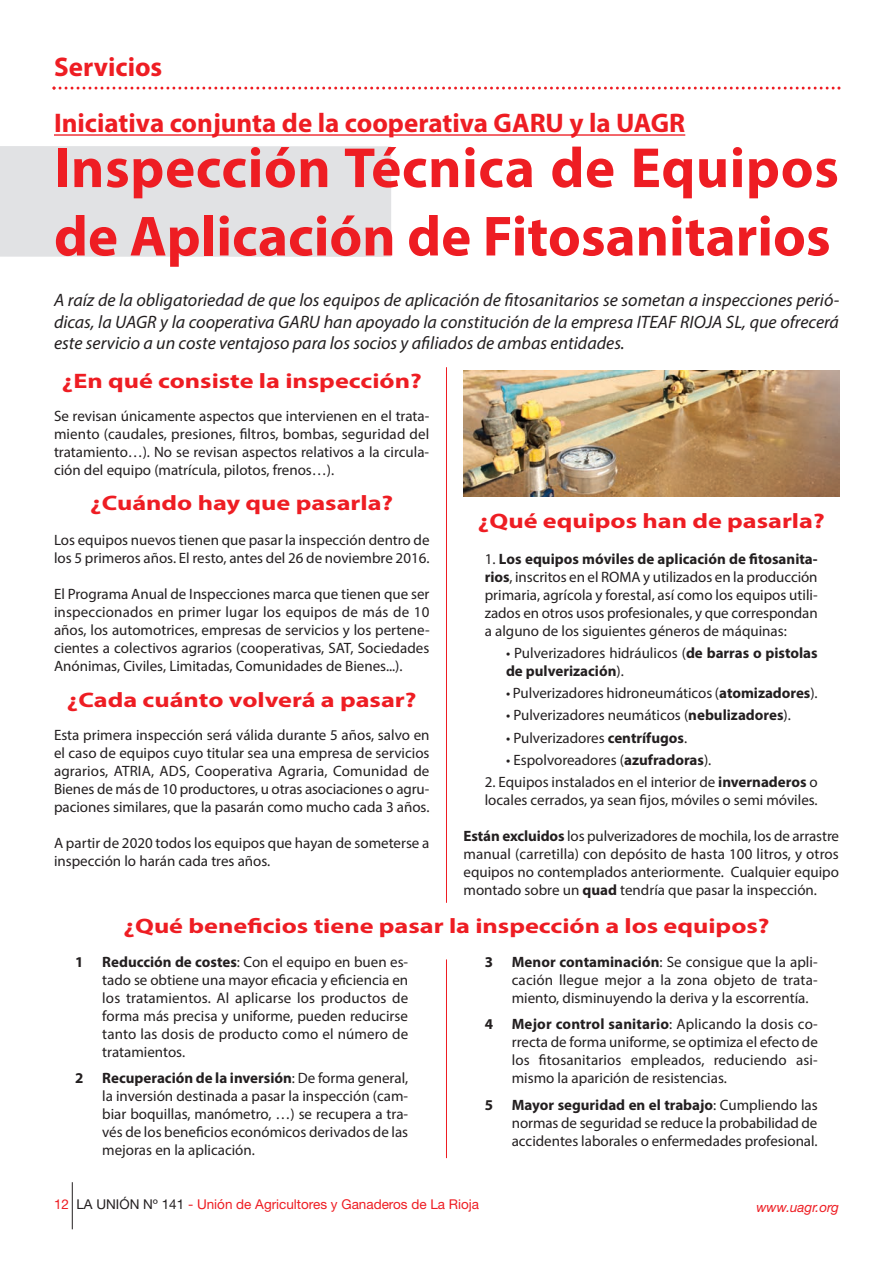
<style>
.page{position:relative;width:893px;height:1263px;background:#fff}
.page>*{position:absolute;margin:0;border:0;box-sizing:border-box;transform-origin:0 0}
.t1{font:700 57px/68.4px "Myriad Pro";color:#ee1d23}
.t2{font:700 27px "Myriad Pro";color:#ee1d23}
.t3{font:700 21px "Myriad Pro";color:#ee1d23;scale:1.25 1}
.t4{font:italic 18px/21.6px "Myriad Pro";color:#231f20;text-align:justify}
.t5{font:15px/18px "Myriad Pro";color:#231f20;text-align:justify}
.t6{font:700 15px/18px "Myriad Pro";color:#231f20}
.t7{font:13.5px "Helvetica Neue";color:#ee1d23}
.t8{font:italic 13.5px "Helvetica Neue";color:#ee1d23}
.s1{font-weight:700}
.s2{font-weight:400}
.s3{color:#231f20}
</style>
<div class="page">
<div style="left:0;top:146px;width:391px;height:111px;background:#e1e2e4"></div>
<hr style="left:72px;top:1182px;width:1px;height:47px;background:#231f20">
<hr style="left:446px;top:959px;width:1px;height:199px;background:#ee1d23">
<svg style="left:52px;top:87px;width:788px;height:3px"></svg>
<hr style="left:54px;top:134px;width:631px;height:2px;background:#ee1d23">
<img style="left:463px;top:370px;width:376px;height:126px">
<hr style="left:446px;top:367px;width:1px;height:536px;background:#ee1d23">
<h2 class="t2" style="left:54px;top:57px;width:110px">Servicios</h2>
<h2 class="t2" style="left:54px;top:113px;width:633px">Iniciativa conjunta de la cooperativa GARU y la UAGR</h2>
<h1 class="t1" style="left:54px;top:138px;width:786px">Inspección Técnica de Equipos de Aplicación de Fitosanitarios</h1>
<p class="t4" style="left:54px;top:291px;width:787px">A raíz de la obligatoriedad de que los equipos de aplicación de fitosanitarios se sometan a inspecciones perió&shy;dicas, la UAGR y la cooperativa GARU han apoyado la constitución de la empresa ITEAF RIOJA SL, que ofrecerá este servicio a un coste ventajoso para los socios y afiliados de ambas entidades.</p>
<h3 class="t3" style="left:62px;top:373px;width:289px">¿En qué consiste la inspección?</h3>
<p class="t5" style="left:54px;top:408px;width:377px">Se revisan únicamente aspectos que intervienen en el trata&shy;miento (caudales, presiones, filtros, bombas, seguridad del tratamiento…). No se revisan aspectos relativos a la circula&shy;ción del equipo (matrícula, pilotos, frenos…).</p>
<h3 class="t3" style="left:90px;top:495px;width:244px">¿Cuándo hay que pasarla?</h3>
<p class="t5" style="left:54px;top:532px;width:377px">Los equipos nuevos tienen que pasar la inspección dentro de los 5 primeros años. El resto, antes del 26 de noviembre 2016.</p>
<p class="t5" style="left:54px;top:586px;width:377px">El Programa Anual de Inspecciones marca que tienen que ser inspeccionados en primer lugar los equipos de más de 10 años, los automotrices, empresas de servicios y los pertene&shy;cientes a colectivos agrarios (cooperativas, SAT, Sociedades Anónimas, Civiles, Limitadas, Comunidades de Bienes...).</p>
<h3 class="t3" style="left:67px;top:692px;width:281px">¿Cada cuánto volverá a pasar?</h3>
<p class="t5" style="left:54px;top:727px;width:377px">Esta primera inspección será válida durante 5 años, salvo en el caso de equipos cuyo titular sea una empresa de servicios agrarios, ATRIA, ADS, Cooperativa Agraria, Comunidad de Bienes de más de 10 productores, u otras asociaciones o agru&shy;paciones similares, que la pasarán como mucho cada 3 años.</p>
<p class="t5" style="left:54px;top:835px;width:377px">A partir de 2020 todos los equipos que hayan de someterse a inspección lo harán cada tres años.</p>
<h3 class="t3" style="left:478px;top:513px;width:279px">¿Qué equipos han de pasarla?</h3>
<p class="t5" style="left:485px;top:551px;width:335px">1. <span class="s1">Los equipos móviles de aplicación de fitosanita&shy;rios</span>, inscritos en el ROMA y utilizados en la producción primaria, agrícola y forestal, así como los equipos utili&shy;zados en otros usos profesionales, y que correspondan a alguno de los siguientes géneros de máquinas:</p>
<p class="t6" style="left:506px;top:645px;width:313px"><span class="s2">• Pulverizadores hidráulicos (</span>de barras o pistolas de pulverización<span class="s2">).</span></p>
<p class="t5" style="left:506px;top:685px;width:313px">• Pulverizadores hidroneumáticos (<span class="s1">atomizadores</span>).</p>
<p class="t5" style="left:506px;top:707px;width:286px">• Pulverizadores neumáticos (<span class="s1">nebulizadores</span>).</p>
<p class="t5" style="left:506px;top:730px;width:183px">• Pulverizadores <span class="s1">centrífugos</span>.</p>
<p class="t5" style="left:506px;top:752px;width:207px">• Espolvoreadores (<span class="s1">azufradoras</span>).</p>
<p class="t5" style="left:485px;top:774px;width:334px">2. Equipos instalados en el interior de <span class="s1">invernaderos</span> o locales cerrados, ya sean fijos, móviles o semi móviles.</p>
<p class="t5" style="left:463px;top:828px;width:377px"><span class="s1">Están excluidos</span> los pulverizadores de mochila, los de arrastre manual (carretilla) con depósito de hasta 100 litros, y otros equipos no contemplados anteriormente. Cualquier equipo montado sobre un <span class="s1">quad</span> tendría que pasar la inspección.</p>
<h3 class="t3" style="left:123px;top:917px;width:518px">¿Qué beneficios tiene pasar la inspección a los equipos?</h3>
<p class="t5" style="left:102px;top:954px;width:308px;text-indent:-27px"><span class="s1">1 Reducción de costes</span>: Con el equipo en buen es&shy;tado se obtiene una mayor eficacia y eficiencia en los tratamientos. Al aplicarse los productos de forma más precisa y uniforme, pueden reducirse tanto las dosis de producto como el número de tratamientos.</p>
<p class="t5" style="left:102px;top:1070px;width:307px;text-indent:-27px"><span class="s1">2 Recuperación de la inversión</span>: De forma general, la inversión destinada a pasar la inspección (cam&shy;biar boquillas, manómetro, …) se recupera a tra&shy;vés de los beneficios económicos derivados de las mejoras en la aplicación.</p>
<p class="t5" style="left:512px;top:954px;width:307px;text-indent:-27px"><span class="s1">3 Menor contaminación</span>: Se consigue que la apli&shy;cación llegue mejor a la zona objeto de trata&shy;miento, disminuyendo la deriva y la escorrentía.</p>
<p class="t5" style="left:512px;top:1016px;width:308px;text-indent:-27px"><span class="s1">4 Mejor control sanitario</span>: Aplicando la dosis co&shy;rrecta de forma uniforme, se optimiza el efecto de los fitosanitarios empleados, reduciendo asi&shy;mismo la aparición de resistencias.</p>
<p class="t5" style="left:512px;top:1097px;width:307px;text-indent:-27px"><span class="s1">5 Mayor seguridad en el trabajo</span>: Cumpliendo las normas de seguridad se reduce la probabilidad de accidentes laborales o enfermedades profesional.</p>
<p class="t7" style="left:54px;top:1199px;width:427px">12 <span class="s3">LA UNIÓN Nº 141</span> - Unión de Agricultores y Ganaderos de La Rioja</p>
<p class="t8" style="left:756px;top:1199px;width:84px">www.uagr.org</p>
</div>
